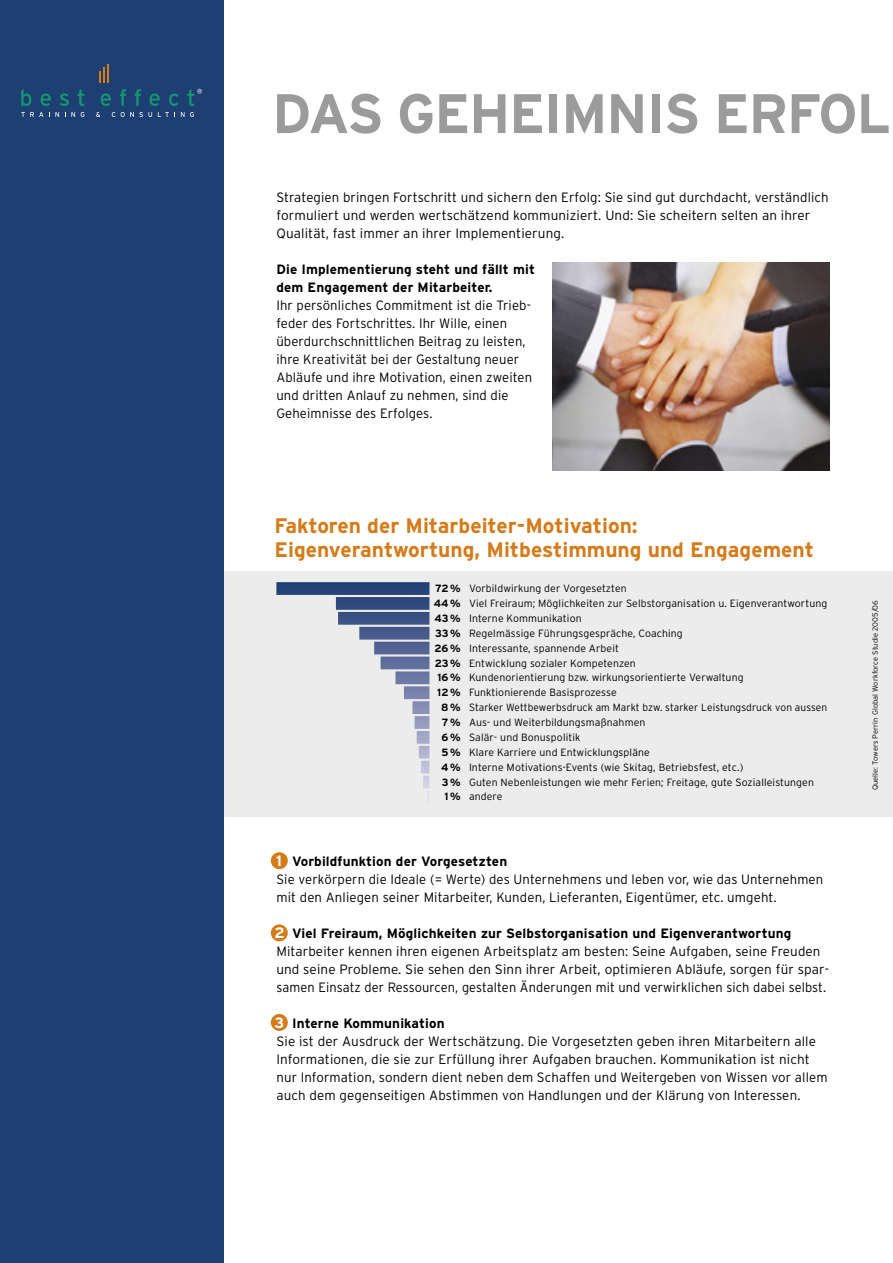
<style>
.page{position:relative;width:893px;height:1263px;background:#fff}
.page>*{position:absolute;margin:0;border:0;box-sizing:border-box;transform-origin:0 0}
.t1{font:700 55.5px "Interstate";letter-spacing:-.025em;color:#9b9b9b}
.t2{font:700 21px/24px "Interstate";color:#d57b19}
.t3{font:700 15px "Interstate";color:#fff}
.t4{font:300 13.5px/18px "Interstate";letter-spacing:.01em;color:#000}
.t5{font:700 13.5px/18px "Interstate";letter-spacing:.01em;color:#000}
.t6{font:300 10.5px "Interstate";letter-spacing:.01em;color:#000}
.t7{font:300 7.5px "Interstate";letter-spacing:.01em;color:#000}
.s1{font-weight:700}
</style>
<div class="page">
<div style="left:210px;top:571px;width:683px;height:245px;background:#ececec"></div>
<div style="left:0;top:0;width:223px;height:1263px;background:#1e3f72"></div>
<svg style="left:21px;top:89px;width:10px;height:17px"></svg>
<svg style="left:41px;top:93px;width:10px;height:13px"></svg>
<svg style="left:60px;top:93px;width:9px;height:13px"></svg>
<svg style="left:78px;top:89px;width:7px;height:17px"></svg>
<svg style="left:101px;top:93px;width:10px;height:13px"></svg>
<svg style="left:120px;top:89px;width:6px;height:17px"></svg>
<svg style="left:135px;top:89px;width:6px;height:17px"></svg>
<svg style="left:149px;top:93px;width:11px;height:13px"></svg>
<svg style="left:169px;top:93px;width:10px;height:13px"></svg>
<svg style="left:21px;top:112px;width:22px;height:5px"></svg>
<svg style="left:49px;top:112px;width:10px;height:5px"></svg>
<svg style="left:65px;top:112px;width:10px;height:5px"></svg>
<svg style="left:81px;top:112px;width:4px;height:5px"></svg>
<svg style="left:96px;top:112px;width:4px;height:5px"></svg>
<svg style="left:121px;top:112px;width:31px;height:5px"></svg>
<svg style="left:158px;top:112px;width:17px;height:5px"></svg>
<svg style="left:181px;top:112px;width:13px;height:5px"></svg>
<svg style="left:99px;top:64px;width:10px;height:19px"></svg>
<svg style="left:187px;top:89px;width:15px;height:17px"></svg>
<svg style="left:276px;top:582px;width:153px;height:217px"></svg>
<div style="left:271px;top:852px;width:17px;height:17px;background:#d57b19;border-radius:50%"></div>
<div style="left:271px;top:924px;width:17px;height:17px;background:#d57b19;border-radius:50%"></div>
<div style="left:271px;top:1014px;width:17px;height:17px;background:#d57b19;border-radius:50%"></div>
<img style="left:553px;top:262px;width:276px;height:208px">
<h1 class="t1" style="left:272px;top:83px;width:620px">Das Gehei mnis erfol</h1>
<p class="t4" style="left:276px;top:188px;width:554px">Strategien bringen Fortschritt und sichern den Erfolg: Sie sind gut durchdacht, verständlich formuliert und werden wertschätzend kommuniziert. Und: Sie scheitern selten an ihrer<br>Qualität, fast immer an ihrer Implementierung.</p>
<p class="t5" style="left:276px;top:260px;width:260px">Die Implementierung steht und fällt mit dem Engagement der M itarbeiter.</p>
<p class="t4" style="left:276px;top:296px;width:257px">Ihr persönliches Commitment ist die Trieb&shy;feder des Fortschrittes. Ihr Wille, einen überdurchschnittlichen Beitrag zu leisten, ihre Kreativität bei der Gestaltung neuer Abläufe und ihre Motivation, einen zweiten und dritten Anlauf zu nehmen, sind die Geheimnisse des Erfolges.</p>
<h2 class="t2" style="left:274px;top:514px;width:541px">Faktoren der M itarbeiter-Motivation:<br>Eigenverantwortung, M itbestimmung und Engagement</h2>
<p class="t6" style="left:435px;top:582px;width:193px"><span class="s1">72%</span> Vorbildwirkung der Vorgesetzten</p>
<p class="t6" style="left:434px;top:597px;width:395px"><span class="s1">44%</span> Viel Freiraum; Möglichkeiten zur Selbstorganisation u. Eigenverantwortung</p>
<p class="t6" style="left:434px;top:612px;width:149px"><span class="s1">43%</span> Interne Kommunikation</p>
<p class="t6" style="left:435px;top:627px;width:249px"><span class="s1">33%</span> Regelmässige Führungsgespräche, Coaching</p>
<p class="t6" style="left:435px;top:642px;width:186px"><span class="s1">26%</span> Interessante, spannende Arbeit</p>
<p class="t6" style="left:435px;top:657px;width:203px"><span class="s1">23%</span> Entwicklung sozialer Kompetenzen</p>
<p class="t6" style="left:437px;top:672px;width:308px"><span class="s1">16%</span> Kundenorientierung bzw. wirkungsorientierte Verwaltung</p>
<p class="t6" style="left:437px;top:687px;width:181px"><span class="s1">12%</span> Funktionierende Basisprozesse</p>
<p class="t6" style="left:441px;top:702px;width:388px"><span class="s1">8%</span> Starker Wettbewerbsdruck am Markt bzw. starker Leistungsdruck von aussen</p>
<p class="t6" style="left:442px;top:716px;width:205px"><span class="s1">7%</span> Aus- und Weiterbildungsmaßnahmen</p>
<p class="t6" style="left:442px;top:731px;width:140px"><span class="s1">6%</span> Salär- und Bonuspolitik</p>
<p class="t6" style="left:441px;top:746px;width:210px"><span class="s1">5%</span> Klare Karriere und Entwicklungspläne</p>
<p class="t6" style="left:441px;top:761px;width:304px"><span class="s1">4%</span> Interne Motivations-Events (wie Skitag, Betriebsfest, etc.)</p>
<p class="t6" style="left:442px;top:776px;width:374px"><span class="s1">3%</span> Guten Nebenleistungen wie mehr Ferien; Freitage, gute Sozialleistungen</p>
<p class="t6" style="left:444px;top:791px;width:59px"><span class="s1">1%</span> andere</p>
<p class="t3" style="left:276px;top:852px;width:7px">1</p>
<p class="t5" style="left:292px;top:852px;width:217px">Vorbildfunktion der Vorgesetzten</p>
<p class="t4" style="left:276px;top:870px;width:548px">Sie verkörpern die Ideale (= Werte) des Unternehmens und leben vor, wie das Unternehmen mit den Anliegen seiner Mitarbeiter, Kunden, Lieferanten, Eigentümer, etc. umgeht.</p>
<p class="t5" style="left:292px;top:924px;width:501px">Viel Freiraum, Möglichkeiten zur Selbstorganisation und Eigenverantwortung</p>
<p class="t4" style="left:276px;top:942px;width:554px">Mitarbeiter kennen ihren eigenen Arbeitsplatz am besten: Seine Aufgaben, seine Freuden und seine Probleme. Sie sehen den Sinn ihrer Arbeit, optimieren Abläufe, sorgen für spar&shy;samen Einsatz der Ressourcen, gestalten Änderungen mit und verwirklichen sich dabei selbst.</p>
<p class="t5" style="left:292px;top:1014px;width:154px">Interne Kommunikation</p>
<p class="t4" style="left:276px;top:1032px;width:553px">Sie ist der Ausdruck der Wertschätzung. Die Vorgesetzten geben ihren Mitarbeitern alle Informationen, die sie zur Erfüllung ihrer Aufgaben brauchen. Kommunikation ist nicht nur Information, sondern dient neben dem Schaffen und Weitergeben von Wissen vor allem auch dem gegenseitigen Abstimmen von Handlungen und der Klärung von Interessen.</p>
<p class="t3" style="left:274px;top:924px;width:12px">2</p>
<p class="t3" style="left:275px;top:1014px;width:11px">3</p>
<p class="t7" style="left:871px;top:790px;width:192px;rotate:-90deg">Quelle: Towers Perrin Global Workforce Studie 2005/06</p>
</div>
